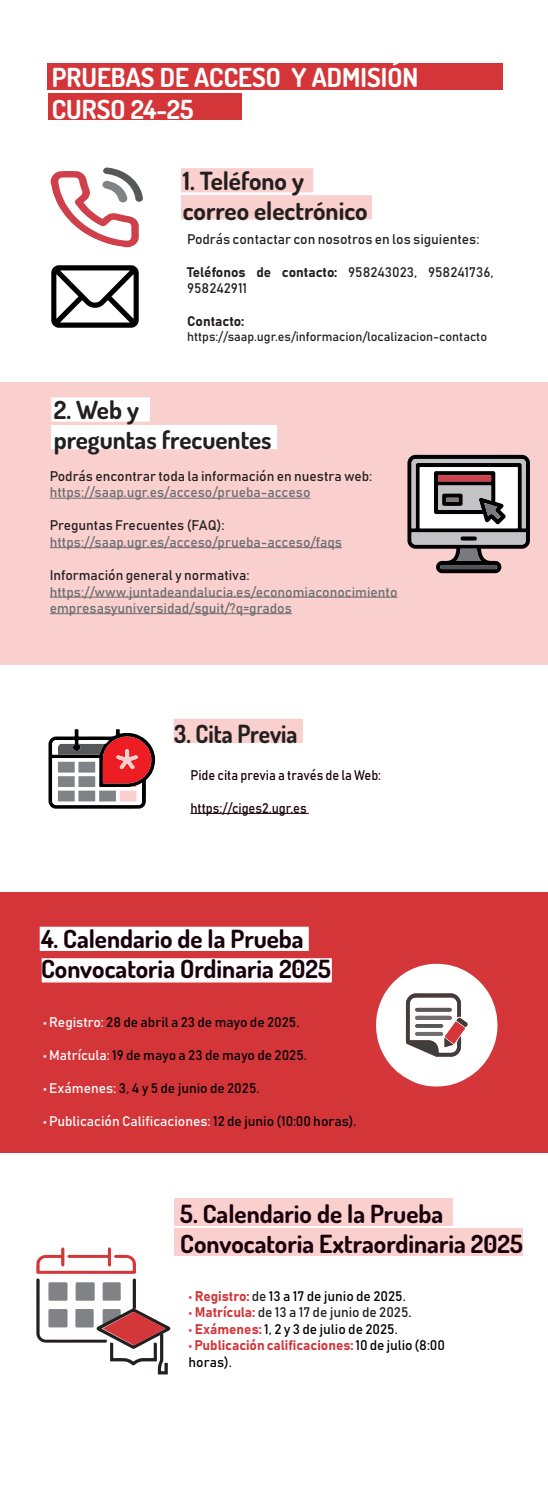
<style>
.page{position:relative;width:548px;height:1510px;background:#fff}
.page>*{position:absolute;margin:0;border:0;box-sizing:border-box;transform-origin:0 0}
.t1{font:26.25px/31.5px "Dosis";color:#fff}
.t2{font:25px/30px "Dosis";color:#19000b}
.t3{font:25px/30px "Dosis";color:#231f20}
.t4{font:25px "Dosis";color:#231f20;scale:.93 1}
.t5{font:13.75px/16.5px "Bahnschrift";color:#231f20}
.t6{font:13.75px/16.5px "Bahnschrift";color:#6c6d70}
.t7{font:13.75px "Bahnschrift";color:#000002}
.t8{font:13.75px "Bahnschrift";color:#19000b;scale:.93 1}
.t9{font:13.75px "Bahnschrift";color:#fff}
.t10{font:13.75px/16.5px "Bahnschrift";color:#d43539}
.t11{font:12.5px "Bahnschrift";color:#231f20}
.s1{color:#fff}
.s2{color:#000002}
.s3{color:#d43539}
.s4{color:#231f20}
</style>
<div class="page">
<div style="left:48px;top:93px;width:193px;height:27px;background:#d43539"></div>
<div style="left:0;top:892px;width:547px;height:261px;background:#d43539"></div>
<div style="left:42px;top:958px;width:290px;height:24px;background:#fff;border:1px solid #fff"></div>
<div style="left:181px;top:195px;width:191px;height:24px;background:#fad0ce"></div>
<div style="left:0;top:383px;width:547px;height:282px;background:#fad0ce"></div>
<div style="left:51px;top:425px;width:226px;height:24px;background:#fff"></div>
<div style="left:48px;top:63px;width:455px;height:26px;background:#d43539"></div>
<div style="left:181px;top:168px;width:132px;height:24px;background:#fad0ce"></div>
<div style="left:173px;top:719px;width:130px;height:24px;background:#fad0ce"></div>
<div style="left:40px;top:926px;width:268px;height:25px;background:#fff;border:1px solid #fff"></div>
<div style="left:174px;top:1198px;width:279px;height:27px;background:#fad0ce"></div>
<div style="left:51px;top:397px;width:99px;height:25px;background:#fff;border:1px solid #fff"></div>
<hr style="left:190px;top:813px;width:119px;height:1px;background:#19000b">
<hr style="left:50px;top:498px;width:260px;height:1px;background:#6c6d70">
<hr style="left:50px;top:547px;width:292px;height:1px;background:#6c6d70">
<hr style="left:50px;top:597px;width:347px;height:1px;background:#6c6d70">
<hr style="left:50px;top:613px;width:242px;height:1px;background:#6c6d70">
<div style="left:174px;top:1228px;width:348px;height:28px;background:#fad0ce"></div>
<svg style="left:51px;top:167px;width:92px;height:80px"></svg>
<svg style="left:48px;top:729px;width:108px;height:80px"></svg>
<img style="left:51px;top:266px;width:87px;height:61px">
<svg style="left:407px;top:454px;width:123px;height:119px;background:#8f8586"></svg>
<svg style="left:376px;top:963px;width:122px;height:124px"></svg>
<svg style="left:36px;top:1247px;width:135px;height:128px"></svg>
<h1 class="t1" style="left:52px;top:60px;width:368px">PRUEBAS DE ACCESO Y ADMISIÓN<br>CURSO 24-25</h1>
<h2 class="t3" style="left:183px;top:165px;width:186px">1. Teléfono y correo electrónico</h2>
<p class="t5" style="left:187px;top:230px;width:294px">Podrás contactar con nosotros en los siguientes:</p>
<p class="t5" style="left:187px;top:263px;width:308px">Teléfonos de contacto: 958243023, 958241736,<br>958242911</p>
<p class="t5" style="left:187px;top:313px;width:59px">Contacto:</p>
<p class="t11" style="left:187px;top:329px;width:301px">https://saap.ugr.es/informacion/localizacion-contacto</p>
<h2 class="t3" style="left:54px;top:394px;width:219px">2. Web y<br>preguntas frecuentes</h2>
<p class="t5" style="left:50px;top:467px;width:324px">Podrás encontrar toda la información en nuestra web:</p>
<p class="t6" style="left:50px;top:484px;width:262px">https://saap.ugr.es/acceso/prueba-acceso</p>
<p class="t5" style="left:50px;top:517px;width:176px">Preguntas Frecuentes (FAQ):</p>
<p class="t6" style="left:50px;top:533px;width:293px">https://saap.ugr.es/acceso/prueba-acceso/faqs</p>
<p class="t5" style="left:50px;top:566px;width:201px">Información general y normativa:</p>
<p class="t6" style="left:50px;top:583px;width:349px">https://www.juntadeandalucia.es/economiaconocimiento empresasyuniversidad/sguit/?q=grados</p>
<h2 class="t4" style="left:174px;top:716px;width:134px">3. Cita Previa</h2>
<p class="t8" style="left:190px;top:766px;width:206px">Pide cita previa a través de la Web:</p>
<p class="t8" style="left:190px;top:799px;width:126px">https://ciges2.ugr.es</p>
<h2 class="t2" style="left:41px;top:922px;width:291px">4. Calendario de la Prueba<br>Convocatoria Ordinaria 2025</h2>
<p class="t7" style="left:43px;top:1014px;width:258px"><span class="s1">• Registro:</span> 28 de abril a 23 de mayo de 2025.</p>
<p class="t7" style="left:43px;top:1047px;width:265px"><span class="s1">• Matrícula:</span> 19 de mayo a 23 de mayo de 2025.</p>
<p class="t7" style="left:43px;top:1080px;width:218px"><span class="s1">• Exámenes:</span> 3, 4 y 5 de junio de 2025.</p>
<p class="t9" style="left:43px;top:1113px;width:315px">• Publicación Calificaciones: <span class="s2">12 de junio (10:00 horas).</span></p>
<h2 class="t2" style="left:180px;top:1197px;width:344px">5. Calendario de la Prueba<br>Convocatoria Extraordinaria 2025</h2>
<p class="t7" style="left:188px;top:1287px;width:218px"><span class="s3">• Registro:</span> <span class="s4">de</span> 13 a 17 de junio de 2025.</p>
<p class="t5" style="left:188px;top:1304px;width:224px"><span class="s3">• Matrícula:</span> de 13 a 17 de junio de 2025<span class="s2">.</span></p>
<p class="t7" style="left:188px;top:1320px;width:211px"><span class="s3">• Exámenes:</span> 1, 2 y 3 de julio de 2025.</p>
<p class="t10" style="left:188px;top:1337px;width:258px">• Publicación calificaciones: <span class="s2">10 de julio (8:00 horas).</span></p>
</div>
